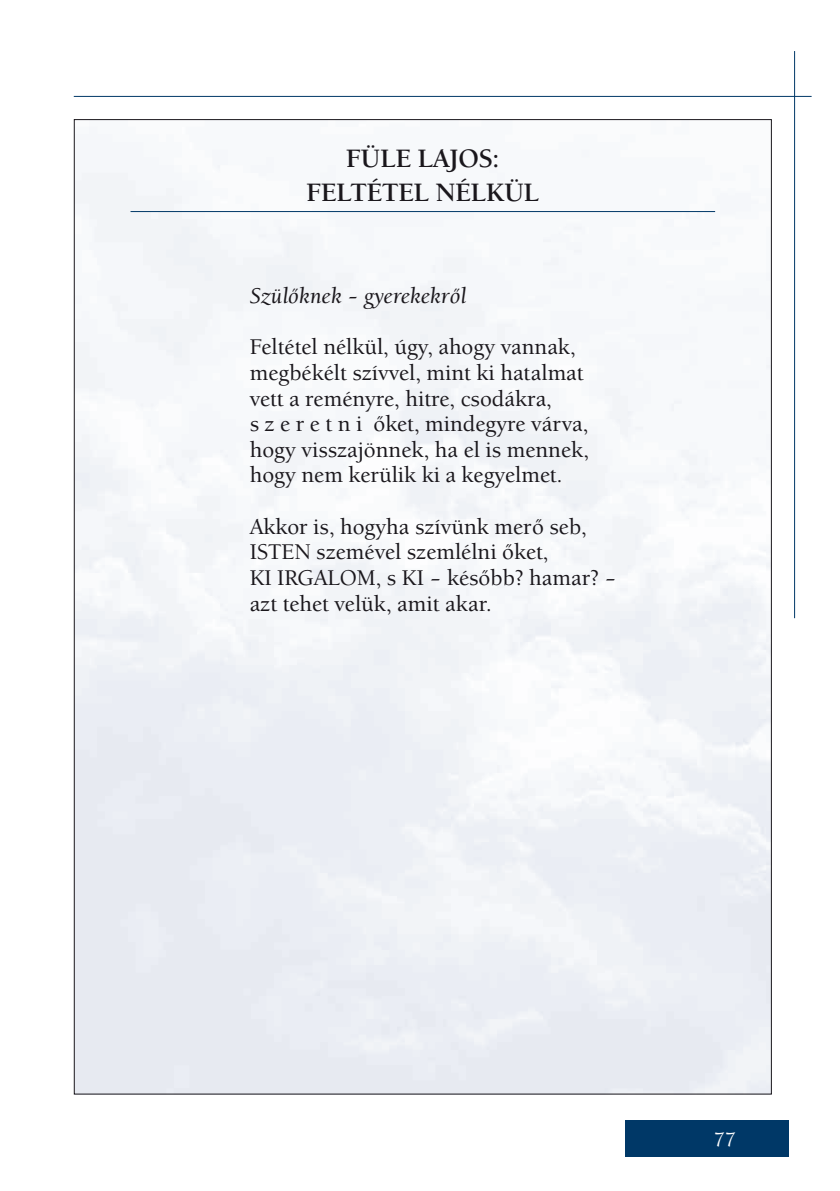
<style>
.page{position:relative;width:840px;height:1191px;background:#fff}
.page>*{position:absolute;margin:0;border:0;box-sizing:border-box;transform-origin:0 0}
.t1{font:700 26px/34px "Berkeley Old Sty Itc TEE";color:#1a171c;text-align:center}
.t2{font:500 22px/25.6px "Berkeley Old Sty Itc TEE";color:#1a171c}
.t3{font:italic 500 22px "Berkeley Old Sty Itc TEE";color:#1a171c}
.t4{font:500 20px "Berkeley Old Sty Itc TEE";color:#fff}
</style>
<div class="page">
<img style="left:76px;top:165px;width:693px;height:927px">
<div style="left:624px;top:1120px;width:164px;height:37px;background:#003867"></div>
<hr style="left:74px;top:96px;width:737px;height:1px;background:#003867">
<hr style="left:793px;top:51px;width:1px;height:567px;background:#003867">
<hr style="left:130px;top:211px;width:584px;height:1px;background:#003867">
<p class="t1" style="left:306px;top:141px;width:234px">FÜLE LAJOS:<br>FELTÉTEL NÉLKÜL</p>
<p class="t3" style="left:249px;top:282px;width:218px">Szülőknek – gyerekekről</p>
<p class="t2" style="left:249px;top:334px;width:341px">Feltétel nélkül, úgy, ahogy vannak, megbékélt szívvel, mint ki hatalmat vett a reményre, hitre, csodákra,<br>s z e r e t n i őket, mindegyre várva, hogy visszajönnek, ha el is mennek, hogy nem kerülik ki a kegyelmet.</p>
<p class="t2" style="left:249px;top:514px;width:368px">Akkor is, hogyha szívünk merő seb,<br>ISTEN szemével szemlélni őket,<br>KI IRGALOM, s KI – később? hamar? – azt tehet velük, amit akar.</p>
<p class="t4" style="left:713px;top:1128px;width:23px">77</p>
</div>
